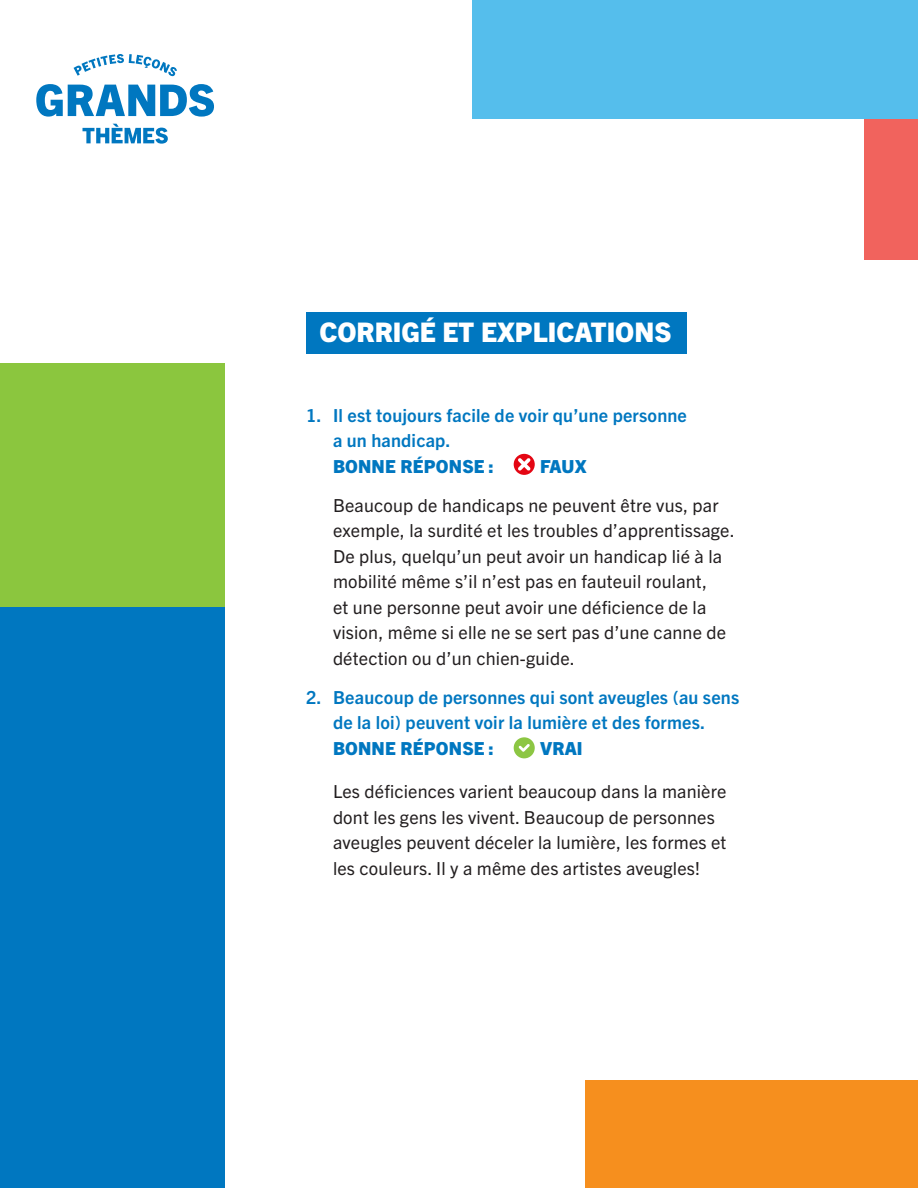
<style>
.page{position:relative;width:918px;height:1188px;background:#fff}
.page>*{position:absolute;margin:0;border:0;box-sizing:border-box;transform-origin:0 0}
.t1{font:800 27px "Trade Gothic Next LT Pro";color:#fff}
.Body_Copy{font:18px/25.5px "Trade Gothic Next LT Pro";letter-spacing:.01em;color:#231f20}
.Body_Copy-2{font:700 18px/25.5px "Trade Gothic Next LT Pro";letter-spacing:.01em;color:#0077c0}
.Body_Copy-3{font:800 18px "Trade Gothic Next LT Pro";letter-spacing:.01em;color:#0077c0}
.s1{font-weight:800}
</style>
<div class="page">
<div style="left:864px;top:114px;width:54px;height:146px;background:#f1635d"></div>
<div style="left:472px;top:0;width:446px;height:119px;background:#55beec"></div>
<div style="left:0;top:363px;width:225px;height:245px;background:#8bc63e"></div>
<div style="left:585px;top:1080px;width:333px;height:108px;background:#f68f1e"></div>
<div style="left:0;top:608px;width:225px;height:580px;background:#0077c0"></div>
<div style="left:306px;top:312px;width:381px;height:42px;background:#0077c0"></div>
<div style="left:514px;top:737px;width:21px;height:21px;background:#8cc643;border-radius:50%"></div>
<svg style="left:519px;top:744px;width:11px;height:8px"></svg>
<div style="left:514px;top:454px;width:21px;height:21px;background:#e40613;border-radius:50%"></div>
<svg style="left:518px;top:458px;width:13px;height:13px"></svg>
<svg style="left:36px;top:84px;width:178px;height:33px"></svg>
<svg style="left:83px;top:124px;width:85px;height:20px"></svg>
<svg style="left:74px;top:54px;width:103px;height:23px"></svg>
<p class="t1" style="left:319px;top:313px;width:354px">CORRIGÉ ET EXPLICATIONS</p>
<p class="Body_Copy-2" style="left:333px;top:401px;width:355px;text-indent:-27px">1. Il est toujours facile de voir qu’une personne a un handicap.<br><span class="s1">BONNE RÉPONSE :</span></p>
<p class="Body_Copy-3" style="left:540px;top:454px;width:48px">FAUX</p>
<p class="Body_Copy" style="left:333px;top:491px;width:403px">Beaucoup de handicaps ne peuvent être vus, par exemple, la surdité et les troubles d’apprentissage.<br>De plus, quelqu’un peut avoir un handicap lié à la mobilité même s’il n’est pas en fauteuil roulant,<br>et une personne peut avoir une déficience de la vision, même si elle ne se sert pas d’une canne de détection ou d’un chien-guide.</p>
<p class="Body_Copy-2" style="left:333px;top:683px;width:408px;text-indent:-27px">2. Beaucoup de personnes qui sont aveugles (au sens de la loi) peuvent voir la lumière et des formes.<br><span class="s1">BONNE RÉPONSE :</span></p>
<p class="Body_Copy-3" style="left:540px;top:736px;width:44px">VRAI</p>
<p class="Body_Copy" style="left:333px;top:778px;width:395px">Les déficiences varient beaucoup dans la manière dont les gens les vivent. Beaucoup de personnes aveugles peuvent déceler la lumière, les formes et les couleurs. Il y a même des artistes aveugles!</p>
</div>
